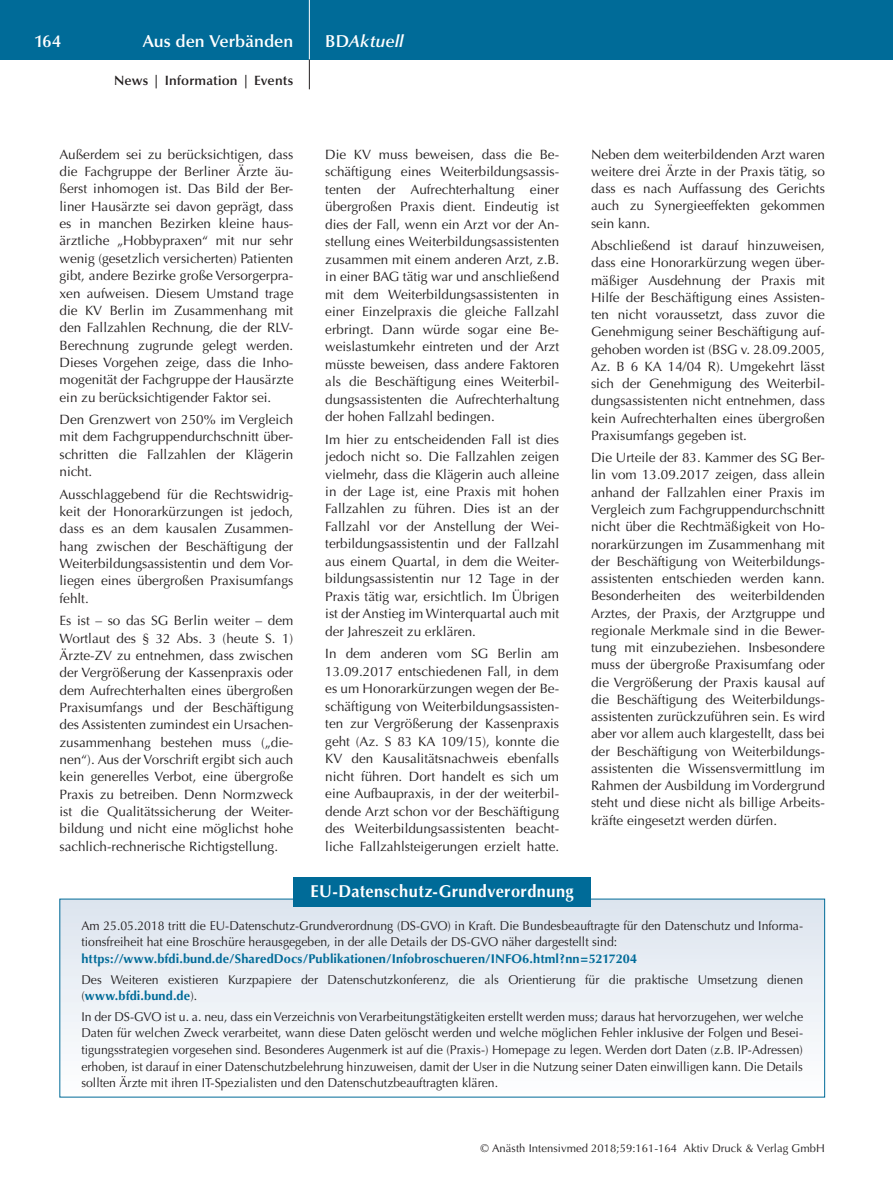
<style>
.page{position:relative;width:893px;height:1191px;background:#fff}
.page>*{position:absolute;margin:0;border:0;box-sizing:border-box;transform-origin:0 0}
.t1{font:700 17.25px "Optima";letter-spacing:.025em;color:#fff;scale:.95 1}
.t2{font:600 17.25px "Optima";color:#fff}
.t3{font:italic 600 17.25px "Optima";letter-spacing:.005em;color:#fff}
.t4{font:13.5px/17.4px "Optima";color:#231f20;text-align:justify}
.t5{font:600 13.5px "Optima";letter-spacing:.01em;color:#231f20}
.t6{font:12.75px/16.5px "Optima";color:#231f20;scale:.96 1}
.t7{font:700 12.75px "Optima";letter-spacing:.01em;color:#006b98}
.t8{font:11.25px "Optima";letter-spacing:.005em;color:#231f20}
.s1{font-style:normal}
.s2{font-weight:700;color:#006b98}
</style>
<div class="page">
<div style="left:0;top:0;width:893px;height:60px;background:#006b98"></div>
<hr style="left:309px;top:0;width:1px;height:60px;background:#fff">
<svg style="left:309px;top:60px;width:1px;height:29px"></svg>
<div style="left:60px;top:899px;width:765px;height:198px;background:linear-gradient(to bottom,#dce4ee,#fefeff)"></div>
<div style="left:293px;top:877px;width:298px;height:30px;background:#006b98"></div>
<p class="t2" style="left:34px;top:31px;width:28px">164</p>
<p class="t2" style="left:143px;top:31px;width:152px">Aus den Verbänden</p>
<p class="t3" style="left:325px;top:31px;width:80px"><span class="s1">BD</span>Aktuell</p>
<p class="t5" style="left:114px;top:73px;width:181px">News | Information | Events</p>
<p class="t4" style="left:60px;top:146px;width:235px">Außerdem sei zu berücksichtigen, dass die Fachgruppe der Berliner Ärzte äu&shy;ßerst inhomogen ist. Das Bild der Ber&shy;liner Hausärzte sei davon geprägt, dass es in manchen Bezirken kleine haus&shy;ärztliche „Hobbypraxen“ mit nur sehr wenig (gesetzlich versicherten) Patienten gibt, andere Bezirke große Versorgerpra&shy;xen aufweisen. Diesem Umstand trage die KV Berlin im Zusammenhang mit den Fallzahlen Rechnung, die der RLV-Berechnung zugrunde gelegt werden.<br>Dieses Vorgehen zeige, dass die Inho&shy;mogenität der Fachgruppe der Hausärzte ein zu berücksichtigender Faktor sei.</p>
<p class="t4" style="left:60px;top:411px;width:235px">Den Grenzwert von 250% im Vergleich mit dem Fachgruppendurchschnitt über&shy;schritten die Fallzahlen der Klägerin nicht.</p>
<p class="t4" style="left:60px;top:485px;width:235px">Ausschlaggebend für die Rechtswidrig&shy;keit der Honorarkürzungen ist jedoch, dass es an dem kausalen Zusammen&shy;hang zwischen der Beschäftigung der Weiterbildungsassistentin und dem Vor&shy;liegen eines übergroßen Praxisumfangs fehlt.</p>
<p class="t4" style="left:60px;top:612px;width:235px">Es ist – so das SG Berlin weiter – dem Wortlaut des § 32 Abs. 3 (heute S. 1)<br>Ärzte-ZV zu entnehmen, dass zwischen der Vergrößerung der Kassenpraxis oder dem Aufrechterhalten eines übergroßen Praxisumfangs und der Beschäftigung des Assistenten zumindest ein Ursachen&shy;zusammenhang bestehen muss („die&shy;nen“). Aus der Vorschrift ergibt sich auch kein generelles Verbot, eine übergroße Praxis zu betreiben. Denn Normzweck ist die Qualitätssicherung der Weiter&shy;bildung und nicht eine möglichst hohe sachlich-rechnerische Richtigstellung.</p>
<p class="t4" style="left:325px;top:146px;width:235px">Die KV muss beweisen, dass die Be&shy;schäftigung eines Weiterbildungsassis&shy;tenten der Aufrechterhaltung einer übergroßen Praxis dient. Eindeutig ist dies der Fall, wenn ein Arzt vor der An&shy;stellung eines Weiterbildungsassistenten zusammen mit einem anderen Arzt, z.B. in einer BAG tätig war und anschließend mit dem Weiterbildungsassistenten in einer Einzelpraxis die gleiche Fallzahl erbringt. Dann würde sogar eine Be&shy;weislastumkehr eintreten und der Arzt müsste beweisen, dass andere Faktoren als die Beschäftigung eines Weiterbil&shy;dungsassistenten die Aufrechterhaltung der hohen Fallzahl bedingen.</p>
<p class="t4" style="left:325px;top:430px;width:235px">Im hier zu entscheidenden Fall ist dies jedoch nicht so. Die Fallzahlen zeigen vielmehr, dass die Klägerin auch alleine in der Lage ist, eine Praxis mit hohen Fallzahlen zu führen. Dies ist an der Fallzahl vor der Anstellung der Wei&shy;terbildungsassistentin und der Fallzahl aus einem Quartal, in dem die Weiter&shy;bildungsassistentin nur 12 Tage in der Praxis tätig war, ersichtlich. Im Übrigen ist der Anstieg im Winterquartal auch mit der Jahreszeit zu erklären.</p>
<p class="t4" style="left:325px;top:645px;width:235px">In dem anderen vom SG Berlin am 13.09.2017 entschiedenen Fall, in dem es um Honorarkürzungen wegen der Be&shy;schäftigung von Weiterbildungsassisten&shy;ten zur Vergrößerung der Kassenpraxis geht (Az. S 83 KA 109/15), konnte die KV den Kausalitätsnachweis ebenfalls nicht führen. Dort handelt es sich um eine Aufbaupraxis, in der der weiterbil&shy;dende Arzt schon vor der Beschäftigung des Weiterbildungsassistenten beacht&shy;liche Fallzahlsteigerungen erzielt hatte.</p>
<p class="t1" style="left:311px;top:881px;width:279px">EU-Datenschutz-Grundverordnung</p>
<p class="t4" style="left:591px;top:146px;width:235px">Neben dem weiterbildenden Arzt waren weitere drei Ärzte in der Praxis tätig, so dass es nach Auffassung des Gerichts auch zu Synergieeffekten gekommen sein kann.</p>
<p class="t4" style="left:591px;top:237px;width:235px">Abschließend ist darauf hinzuweisen, dass eine Honorarkürzung wegen über&shy;mäßiger Ausdehnung der Praxis mit Hilfe der Beschäftigung eines Assisten&shy;ten nicht voraussetzt, dass zuvor die Genehmigung seiner Beschäftigung auf&shy;gehoben worden ist (BSG v. 28.09.2005, Az. B 6 KA 14/04 R). Umgekehrt lässt sich der Genehmigung des Weiterbil&shy;dungsassistenten nicht entnehmen, dass kein Aufrechterhalten eines übergroßen Praxisumfangs gegeben ist.</p>
<p class="t4" style="left:591px;top:449px;width:235px">Die Urteile der 83. Kammer des SG Ber&shy;lin vom 13.09.2017 zeigen, dass allein anhand der Fallzahlen einer Praxis im Vergleich zum Fachgruppendurchschnitt nicht über die Rechtmäßigkeit von Ho&shy;norarkürzungen im Zusammenhang mit der Beschäftigung von Weiterbildungs&shy;assistenten entschieden werden kann.<br>Besonderheiten des weiterbildenden Arztes, der Praxis, der Arztgruppe und regionale Merkmale sind in die Bewer&shy;tung mit einzubeziehen. Insbesondere muss der übergroße Praxisumfang oder die Vergrößerung der Praxis kausal auf die Beschäftigung des Weiterbildungs&shy;assistenten zurückzuführen sein. Es wird aber vor allem auch klargestellt, dass bei der Beschäftigung von Weiterbildungs&shy;assistenten die Wissensvermittlung im Rahmen der Ausbildung im Vordergrund steht und diese nicht als billige Arbeits&shy;kräfte eingesetzt werden dürfen.</p>
<p class="t6" style="left:81px;top:917px;width:752px">Am 25.05.2018 tritt die EU-Datenschutz-Grundverordnung (DS-GVO) in Kraft. Die Bundesbeauftragte für den Datenschutz und Informa&shy;tionsfreiheit hat eine Broschüre herausgegeben, in der alle Details der DS-GVO näher dargestellt sind:</p>
<p class="t7" style="left:81px;top:951px;width:557px">https://www.bfdi.bund.de/SharedDocs/Publikationen/Infobroschueren/INFO6.html?nn=5217204</p>
<p class="t6" style="left:81px;top:971px;width:753px">Des Weiteren existieren Kurzpapiere der Datenschutzkonferenz, die als Orientierung für die praktische Umsetzung dienen (<span class="s2">www.bfdi.bund.de</span>).</p>
<p class="t6" style="left:81px;top:1008px;width:753px;text-align:justify">In der DS-GVO ist u. a. neu, dass ein Verzeichnis von Verarbeitungstätigkeiten erstellt werden muss; daraus hat hervorzugehen, wer welche Daten für welchen Zweck verarbeitet, wann diese Daten gelöscht werden und welche möglichen Fehler inklusive der Folgen und Besei&shy;tigungsstrategien vorgesehen sind. Besonderes Augenmerk ist auf die (Praxis-) Homepage zu legen. Werden dort Daten (z.B. IP-Adressen) erhoben, ist darauf in einer Datenschutzbelehrung hinzuweisen, damit der User in die Nutzung seiner Daten einwilligen kann. Die Details sollten Ärzte mit ihren IT-Spezialisten und den Datenschutzbeauftragten klären.</p>
<p class="t8" style="left:480px;top:1142px;width:346px">© Anästh Intensivmed 2018;59:161-164 Aktiv Druck &amp; Verlag GmbH</p>
</div>
